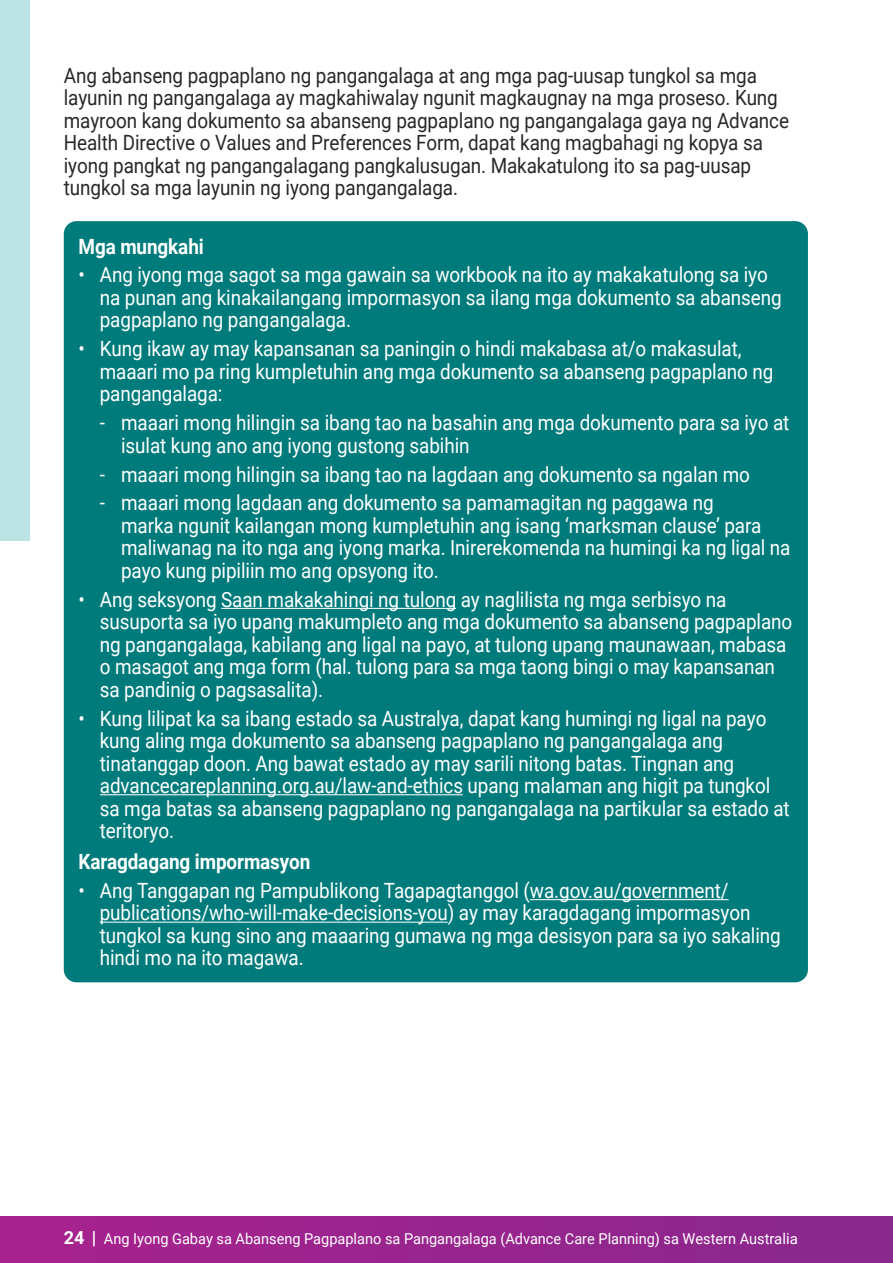
<style>
.page{position:relative;width:893px;height:1263px;background:#fff}
.page>*{position:absolute;margin:0;border:0;box-sizing:border-box;transform-origin:0 0}
.t1{font:21px/22.5px "Roboto";letter-spacing:-.005em;color:#fff;scale:.9 1}
.t2{font:21px/22.5px "Roboto";letter-spacing:-.005em;color:#292829;scale:.9 1}
.t3{font:700 21px "Roboto";letter-spacing:-.005em;color:#fff;scale:.9 1}
.t4{font:15px "Roboto";color:#fff}
.s1{font-weight:700;font-size:18px}
</style>
<div class="page">
<div style="left:0;top:1216px;width:893px;height:47px;background:linear-gradient(to right,#a9218e,#88288d)"></div>
<div style="left:64px;top:221px;width:744px;height:761px;background:#007b7c;border-radius:13px"></div>
<hr style="left:221px;top:608px;width:235px;height:1px;background:#fff">
<hr style="left:100px;top:794px;width:363px;height:1px;background:#fff">
<hr style="left:530px;top:899px;width:199px;height:1px;background:#fff">
<hr style="left:100px;top:922px;width:348px;height:1px;background:#fff">
<div style="left:0;top:0;width:30px;height:540px;background:#bce3e3"></div>
<p class="t2" style="left:64px;top:63px;width:807px">Ang abanseng pagpaplano ng pangangalaga at ang mga pag-uusap tungkol sa mga layunin ng pangangalaga ay magkahiwalay ngunit magkaugnay na mga proseso. Kung mayroon kang dokumento sa abanseng pagpaplano ng pangangalaga gaya ng Advance Health Directive o Values and Preferences Form, dapat kang magbahagi ng kopya sa iyong pangkat ng pangangalagang pangkalusugan. Makakatulong ito sa pag-uusap tungkol sa mga layunin ng iyong pangangalaga.</p>
<p class="t3" style="left:79px;top:231px;width:141px">Mga mungkahi</p>
<p class="t1" style="left:100px;top:263px;width:759px;text-indent:-21px">• Ang iyong mga sagot sa mga gawain sa workbook na ito ay makakatulong sa iyo na punan ang kinakailangang impormasyon sa ilang mga dokumento sa abanseng pagpaplano ng pangangalaga.</p>
<p class="t1" style="left:100px;top:337px;width:750px;text-indent:-21px">• Kung ikaw ay may kapansanan sa paningin o hindi makabasa at/o makasulat, maaari mo pa ring kumpletuhin ang mga dokumento sa abanseng pagpaplano ng pangangalaga:</p>
<p class="t1" style="left:121px;top:411px;width:744px;text-indent:-21px">- maaari mong hilingin sa ibang tao na basahin ang mga dokumento para sa iyo at isulat kung ano ang iyong gustong sabihin</p>
<p class="t1" style="left:100px;top:462px;width:724px">- maaari mong hilingin sa ibang tao na lagdaan ang dokumento sa ngalan mo</p>
<p class="t1" style="left:121px;top:491px;width:745px;text-indent:-21px">- maaari mong lagdaan ang dokumento sa pamamagitan ng paggawa ng<br>marka ngunit kailangan mong kumpletuhin ang isang ‘marksman clause’ para maliwanag na ito nga ang iyong marka. Inirerekomenda na humingi ka ng ligal na payo kung pipiliin mo ang opsyong ito.</p>
<p class="t1" style="left:100px;top:587px;width:771px;text-indent:-21px">• Ang seksyong Saan makakahingi ng tulong ay naglilista ng mga serbisyo na susuporta sa iyo upang makumpleto ang mga dokumento sa abanseng pagpaplano ng pangangalaga, kabilang ang ligal na payo, at tulong upang maunawaan, mabasa o masagot ang mga form (hal. tulong para sa mga taong bingi o may kapansanan sa pandinig o pagsasalita).</p>
<p class="t1" style="left:100px;top:706px;width:768px;text-indent:-21px">• Kung lilipat ka sa ibang estado sa Australya, dapat kang humingi ng ligal na payo kung aling mga dokumento sa abanseng pagpaplano ng pangangalaga ang tinatanggap doon. Ang bawat estado ay may sarili nitong batas. Tingnan ang advancecareplanning.org.au/law-and-ethics upang malaman ang higit pa tungkol sa mga batas sa abanseng pagpaplano ng pangangalaga na partikular sa estado at teritoryo.</p>
<p class="t3" style="left:79px;top:847px;width:259px">Karagdagang impormasyon</p>
<p class="t1" style="left:100px;top:878px;width:758px;text-indent:-21px">• Ang Tanggapan ng Pampublikong Tagapagtanggol (wa.gov.au/government/ publications/who-will-make-decisions-you) ay may karagdagang impormasyon tungkol sa kung sino ang maaaring gumawa ng mga desisyon para sa iyo sakaling hindi mo na ito magawa.</p>
<p class="t4" style="left:64px;top:1228px;width:736px"><span class="s1">24 |</span> Ang Iyong Gabay sa Abanseng Pagpaplano sa Pangangalaga (Advance Care Planning) sa Western Australia</p>
</div>
